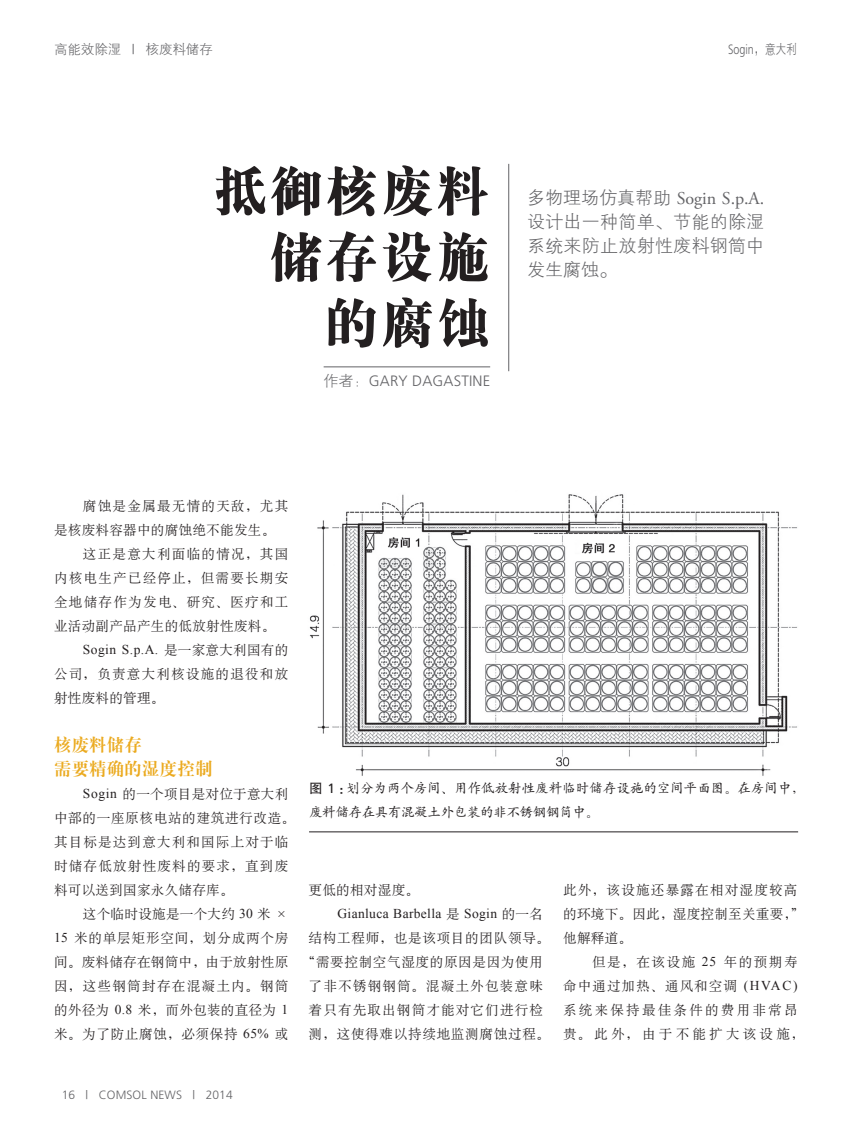
<style>
.page{position:relative;width:851px;height:1134px;background:#fff}
.page>*{position:absolute;margin:0;border:0;box-sizing:border-box;transform-origin:0 0}
.t1{font:54px/66px "H Ya 9 gj";letter-spacing:.03em;color:#231f20;text-align:right}
.t2{font:18px/24px "FZXH1 JW GB1 0";letter-spacing:.015em;color:#636366;text-align:justify}
.t3{font:18px "Adobe Garamond Pro";color:#636366}
.t4{font:18px/24px "H Ya 4 gj";letter-spacing:.02em;color:#ebaa20;scale:.96 1}
.t5{font:300 15px "Frutiger";letter-spacing:.01em;color:#636366}
.t6{font:13.5px/24px "H Ya 6 gj";letter-spacing:.085em;color:#231f20}
.t7{font:13.5px/24px "H Ya 6 gj";letter-spacing:.055em;color:#231f20}
.t8{font:13.5px/24px "H Ya 6 gj";letter-spacing:.025em;color:#231f20}
.t9{font:13.5px/24px "H Ya 6 gj";letter-spacing:.17em;color:#231f20}
.t10{font:13.5px/24px "H Yc 1 gj";color:#231f20}
.t11{font:13.5px "Times New Roman";letter-spacing:.025em;color:#231f20}
.t12{font:13.5px "FZXH1 JW GB1 0";letter-spacing:-.01em;color:#636366}
.t13{font:300 13.5px "Frutiger";color:#636366;scale:.8 1}
.t14{font:300 12px "Frutiger";letter-spacing:.01em;color:#636366}
.s1{font-family:"Frutiger";font-weight:300}
.s2{font-family:"FZXH1 JW GB1 0";font-weight:400}
.s3{font-family:"FZXH1 JW GB1 0"}
.s4{font-family:"H Ya 6 gj"}
.s5{font-family:"Times New Roman"}
.s6{font-family:"FZHTJW GB1 0"}
.s7{font-family:"Frutiger"}
</style>
<div class="page">
<hr style="left:323px;top:366px;width:167px;height:1px;background:#636366">
<img style="left:309px;top:494px;width:488px;height:282px">
<hr style="left:309px;top:832px;width:489px;height:1px;background:#231f20">
<hr style="left:508px;top:164px;width:1px;height:207px;background:#636366">
<p class="t12" style="left:54px;top:42px;width:160px">高能效除湿 <span class="s1">|</span> 核废料储存</p>
<p class="t13" style="left:728px;top:42px;width:88px">Sogin<span class="s2">，意大利</span></p>
<h1 class="t1" style="left:213px;top:158px;width:278px">抵御核废料储存设施的腐蚀</h1>
<p class="t5" style="left:323px;top:372px;width:168px"><span class="s2">作者：</span>GARY DAGASTINE</p>
<h2 class="t3" style="left:527px;top:187px;width:239px"><span class="s3">多物理场仿真帮助</span> Sogin S.p.A.</h2>
<h2 class="t2" style="left:527px;top:210px;width:239px">设计出一种简单、节能的除湿系统来防止放射性废料钢筒中发生腐蚀。</h2>
<p class="t6" style="left:83px;top:494px;width:207px">腐蚀是金属最无情的天敌，尤其</p>
<p class="t8" style="left:54px;top:518px;width:223px">是核废料容器中的腐蚀绝不能发生。</p>
<p class="t6" style="left:83px;top:542px;width:207px">这正是意大利面临的情况，其国</p>
<p class="t6" style="left:54px;top:566px;width:236px">内核电生产已经停止，但需要长期安</p>
<p class="t6" style="left:54px;top:590px;width:236px">全地储存作为发电、研究、医疗和工</p>
<p class="t8" style="left:54px;top:614px;width:223px">业活动副产品产生的低放射性废料。</p>
<p class="t11" style="left:83px;top:641px;width:207px">Sogin S.p.A. <span class="s4">是一家意大利国有的</span></p>
<p class="t6" style="left:54px;top:662px;width:236px">公司，负责意大利核设施的退役和放射性废料的管理。</p>
<h2 class="t4" style="left:54px;top:733px;width:166px">核废料储存<br>需要精确的湿度控制</h2>
<p class="t7" style="left:54px;top:782px;width:242px;text-indent:29px"><span class="s5">Sogin</span> 的一个项目是对位于意大利中部的一座原核电站的建筑进行改造。其目标是达到意大利和国际上对于临时储存低放射性废料的要求，直到废料可以送到国家永久储存库。</p>
<p class="t6" style="left:54px;top:902px;width:236px;text-align:justify;text-indent:29px">这个临时设施是一个大约 <span class="s5">30</span> 米 × <span class="s5">15</span> 米的单层矩形空间，划分成两个房间。废料储存在钢筒中，由于放射性原因，这些钢筒封存在混凝土内。钢筒的外径为 <span class="s5">0.8</span> 米，而外包装的直径为 <span class="s5">1</span>米。为了防止腐蚀，必须保持 <span class="s5">65%</span> 或</p>
<p class="t14" style="left:62px;top:1088px;width:172px">16 | COMSOL NEWS | 2014</p>
<p class="t10" style="left:309px;top:776px;width:497px"><span class="s6">图</span> <span class="s7">1</span> <span class="s6">：</span>划分为两个房间、用作低放射性废料临时储存设施的空间平面图。在房间中，废料储存在具有混凝土外包装的非不锈钢钢筒中。</p>
<p class="t8" style="left:308px;top:878px;width:112px">更低的相对湿度。</p>
<p class="t11" style="left:337px;top:905px;width:207px">Gianluca Barbella <span class="s4">是</span> Sogin <span class="s4">的一名</span></p>
<p class="t7" style="left:302px;top:926px;width:249px;text-align:center">结构工程师，也是该项目的团队领导。“需要控制空气湿度的原因是因为使用了非不锈钢钢筒。混凝土外包装意味着只有先取出钢筒才能对它们进行检测，这使得难以持续地监测腐蚀过程。</p>
<p class="t8" style="left:563px;top:878px;width:242px">此外，该设施还暴露在相对湿度较高的环境下。因此，湿度控制至关重要，”他解释道。</p>
<p class="t9" style="left:563px;top:950px;width:242px;text-indent:29px">但是，在该设施 <span class="s5">25</span> 年的预期寿命中通过加热、通风和空调 <span class="s5">(HVAC)</span>系统来保持最佳条件的费用非常昂贵。此外，由于不能扩大该设施，</p>
</div>
